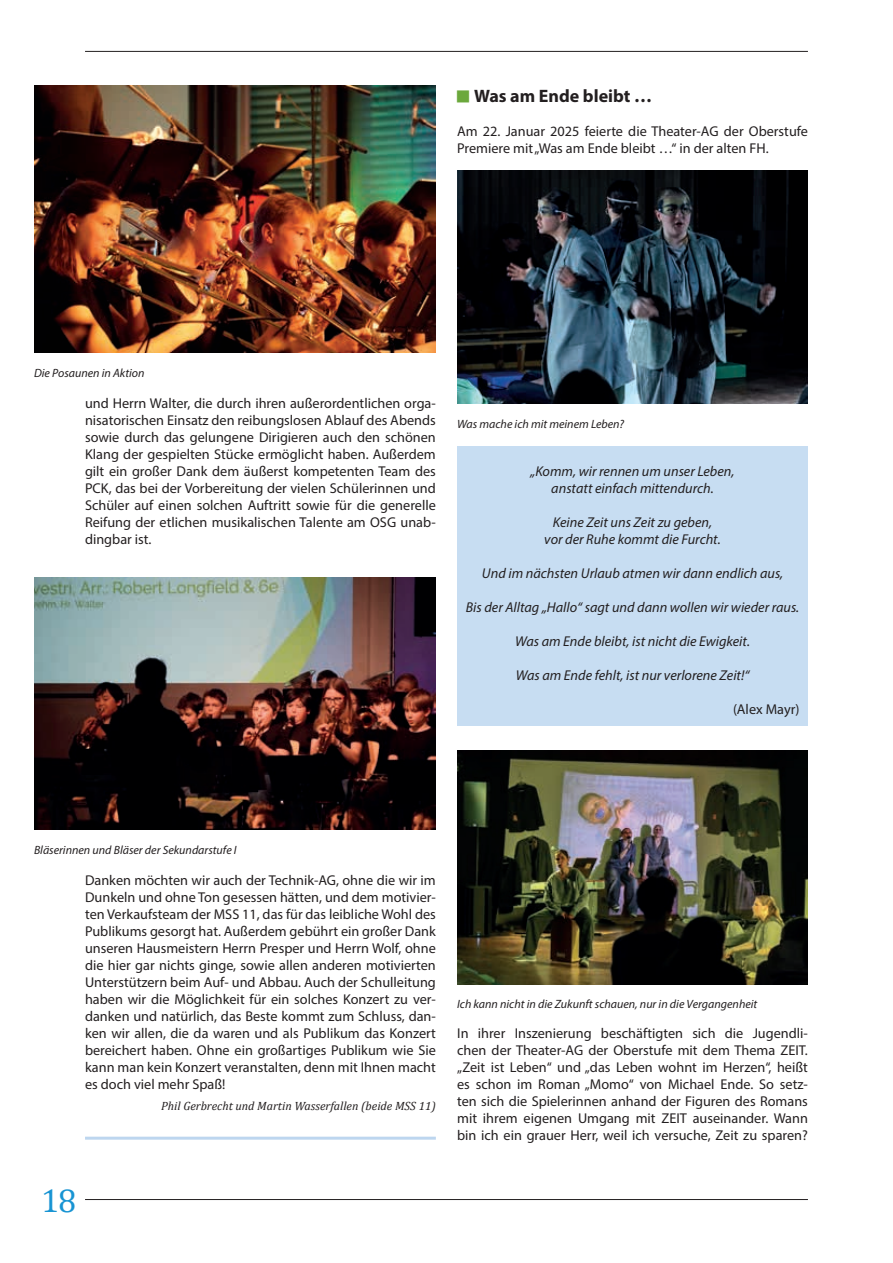
<style>
.page{position:relative;width:893px;height:1263px;background:#fff}
.page>*{position:absolute;margin:0;border:0;box-sizing:border-box;transform-origin:0 0}
.t1{font:33px "Cambria";color:#1894d3}
.t2{font:700 18px "Myriad Pro";color:#231f20}
.t3{font:14.25px/17px "Myriad Pro";color:#231f20;text-align:justify}
.t4{font:italic 14.25px/17px "Myriad Pro";color:#231f20;text-align:center}
.t5{font:italic 12px "Myriad Pro";color:#231f20}
.t6{font:italic 12px "Cambria";color:#231f20}
</style>
<div class="page">
<hr style="left:85px;top:51px;width:723px;height:1px;background:#231f20">
<hr style="left:85px;top:1199px;width:723px;height:1px;background:#231f20">
<img style="left:34px;top:85px;width:402px;height:268px">
<div style="left:457px;top:446px;width:351px;height:280px;background:#c7ddf2"></div>
<img style="left:34px;top:578px;width:402px;height:251px">
<hr style="left:85px;top:1137px;width:351px;height:3px;background:#bdd6ef">
<img style="left:457px;top:750px;width:351px;height:234px">
<img style="left:457px;top:170px;width:351px;height:234px">
<p class="t2" style="left:474px;top:84px;width:179px">Was am Ende bleibt …</p>
<p class="t3" style="left:457px;top:123px;width:352px">Am 22. Januar 2025 feierte die Theater-AG der Oberstufe<br>Premiere mit „Was am Ende bleibt …“ in der alten FH.</p>
<p class="t5" style="left:34px;top:365px;width:112px">Die Posaunen in Aktion</p>
<p class="t3" style="left:85px;top:395px;width:352px">und Herrn Walter, die durch ihren außerordentlichen orga&shy;nisatorischen Einsatz den reibungslosen Ablauf des Abends sowie durch das gelungene Dirigieren auch den schönen Klang der gespielten Stücke ermöglicht haben. Außerdem gilt ein großer Dank dem äußerst kompetenten Team des PCK, das bei der Vorbereitung der vielen Schülerinnen und Schüler auf einen solchen Auftritt sowie für die generelle Reifung der etlichen musikalischen Talente am OSG unab&shy;dingbar ist.</p>
<p class="t5" style="left:457px;top:417px;width:169px">Was mache ich mit meinem Leben?</p>
<p class="t4" style="left:530px;top:463px;width:205px">„Komm, wir rennen um unser Leben, anstatt einfach mittendurch.</p>
<p class="t4" style="left:544px;top:514px;width:178px">Keine Zeit uns Zeit zu geben, vor der Ruhe kommt die Furcht.</p>
<p class="t4" style="left:482px;top:565px;width:303px">Und im nächsten Urlaub atmen wir dann endlich aus,</p>
<p class="t4" style="left:466px;top:599px;width:335px">Bis der Alltag „Hallo“ sagt und dann wollen wir wieder raus.</p>
<p class="t4" style="left:515px;top:633px;width:236px">Was am Ende bleibt, ist nicht die Ewigkeit.</p>
<p class="t4" style="left:516px;top:667px;width:235px">Was am Ende fehlt, ist nur verlorene Zeit!“</p>
<p class="t3" style="left:733px;top:701px;width:68px">(Alex Mayr)</p>
<p class="t5" style="left:34px;top:842px;width:204px">Bläserinnen und Bläser der Sekundarstufe I</p>
<p class="t3" style="left:85px;top:871px;width:352px">Danken möchten wir auch der Technik-AG, ohne die wir im Dunkeln und ohne Ton gesessen hätten, und dem motivier&shy;ten Verkaufsteam der MSS 11, das für das leibliche Wohl des Publikums gesorgt hat. Außerdem gebührt ein großer Dank unseren Hausmeistern Herrn Presper und Herrn Wolf, ohne die hier gar nichts ginge, sowie allen anderen motivierten Unterstützern beim Auf- und Abbau. Auch der Schulleitung haben wir die Möglichkeit für ein solches Konzert zu ver&shy;danken und natürlich, das Beste kommt zum Schluss, dan&shy;ken wir allen, die da waren und als Publikum das Konzert bereichert haben. Ohne ein großartiges Publikum wie Sie kann man kein Konzert veranstalten, denn mit Ihnen macht es doch viel mehr Spaß!</p>
<p class="t6" style="left:161px;top:1097px;width:276px">Phil Gerbrecht und Martin Wasserfallen (beide MSS 11)</p>
<h1 class="t1" style="left:41px;top:1181px;width:37px">18</h1>
<p class="t5" style="left:457px;top:997px;width:302px">Ich kann nicht in die Zukunft schauen, nur in die Vergangenheit</p>
<p class="t3" style="left:457px;top:1024px;width:352px">In ihrer Inszenierung beschäftigten sich die Jugendli&shy;chen der Theater-AG der Oberstufe mit dem Thema ZEIT. „Zeit ist Leben“ und „das Leben wohnt im Herzen“, heißt es schon im Roman „Momo“ von Michael Ende. So setz&shy;ten sich die Spielerinnen anhand der Figuren des Romans mit ihrem eigenen Umgang mit ZEIT auseinander. Wann bin ich ein grauer Herr, weil ich versuche, Zeit zu sparen?</p>
</div>
